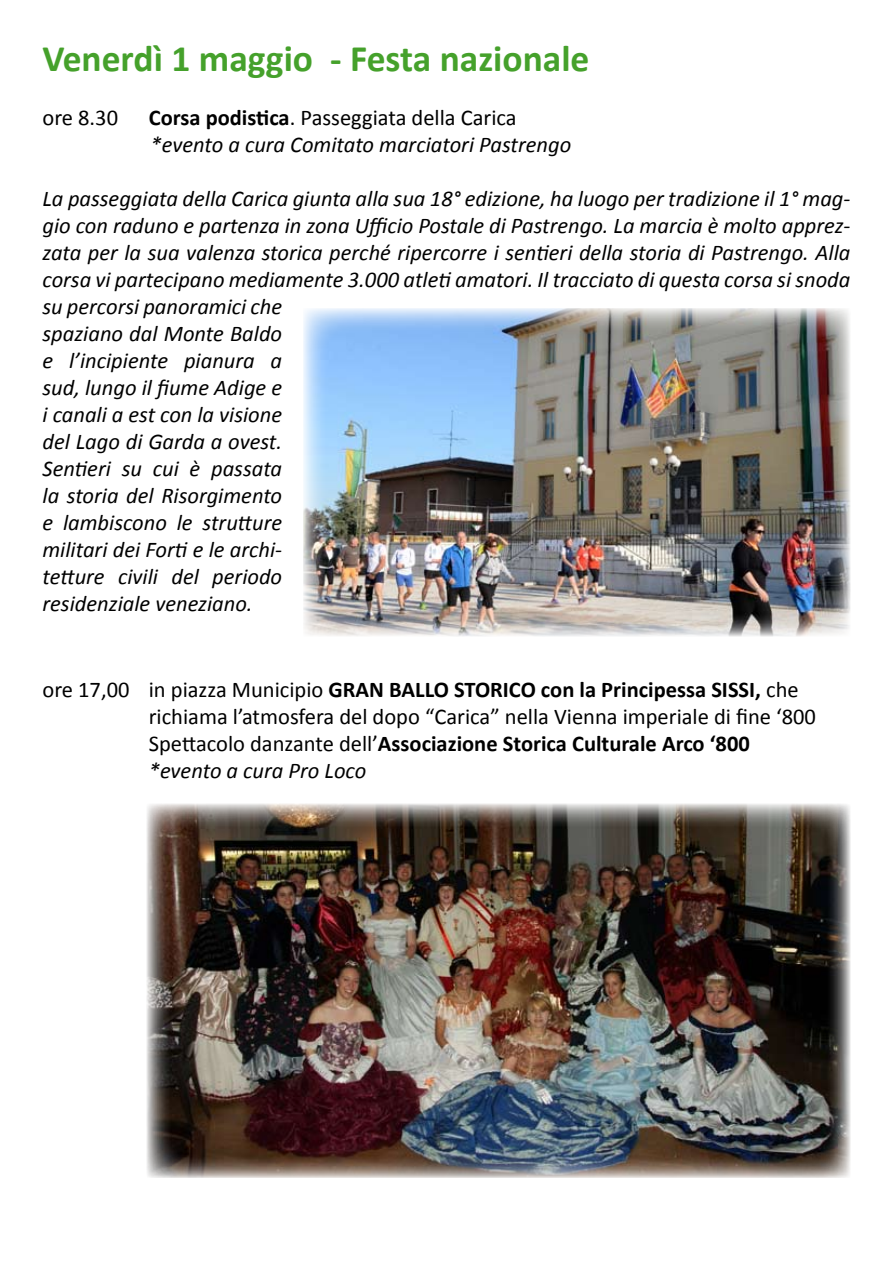
<style>
.page{position:relative;width:893px;height:1263px;background:#fff}
.page>*{position:absolute;margin:0;border:0;box-sizing:border-box;transform-origin:0 0}
.t1{font:700 37.5px "Calibri";color:#45a12b}
.t2{font:italic 22.5px/27px "Calibri";color:#000}
.t3{font:22.5px/27px "Calibri";color:#000}
.s1{font-weight:700;font-style:normal}
.s2{font-style:normal}
.s3{font-weight:700}
.s4{font-style:italic}
</style>
<div class="page">
<img style="left:303px;top:308px;width:547px;height:328px">
<img style="left:147px;top:804px;width:703px;height:374px">
<h1 class="t1" style="left:43px;top:34px;width:548px">Venerdì 1 maggio - Festa nazionale</h1>
<p class="t3" style="left:43px;top:104px;width:77px">ore 8.30</p>
<p class="t2" style="left:149px;top:103px;width:424px"><span class="s1">Corsa podistica</span><span class="s2">. Passeggiata della Carica </span>*evento a cura Comitato marciatori Pastrengo</p>
<p class="t2" style="left:43px;top:184px;width:809px">La passeggiata della Carica giunta alla sua 18° edizione, ha luogo per tradizione il 1° mag&shy;gio con raduno e partenza in zona Ufficio Postale di Pastrengo. La marcia è molto apprez&shy;zata per la sua valenza storica perché ripercorre i sentieri della storia di Pastrengo. Alla corsa vi partecipano mediamente 3.000 atleti amatori. Il tracciato di questa corsa si snoda su percorsi panoramici che<br>spaziano dal Monte Baldo<br>e l’incipiente pianura a<br>sud, lungo il fiume Adige e<br>i canali a est con la visione<br>del Lago di Garda a ovest.<br>Sentieri su cui è passata<br>la storia del Risorgimento<br>e lambiscono le strutture<br>militari dei Forti e le archi-<br>tetture civili del periodo<br>residenziale veneziano.</p>
<p class="t3" style="left:149px;top:676px;width:669px;text-indent:-106px">ore 17,00 in piazza Municipio <span class="s3">GRAN BALLO STORICO con la Principessa SISSI,</span> che richiama l’atmosfera del dopo “Carica” nella Vienna imperiale di fine ‘800<br>Spettacolo danzante dell’<span class="s3">Associazione Storica Culturale Arco ‘800 </span><span class="s4">*evento a cura Pro Loco</span></p>
</div>
